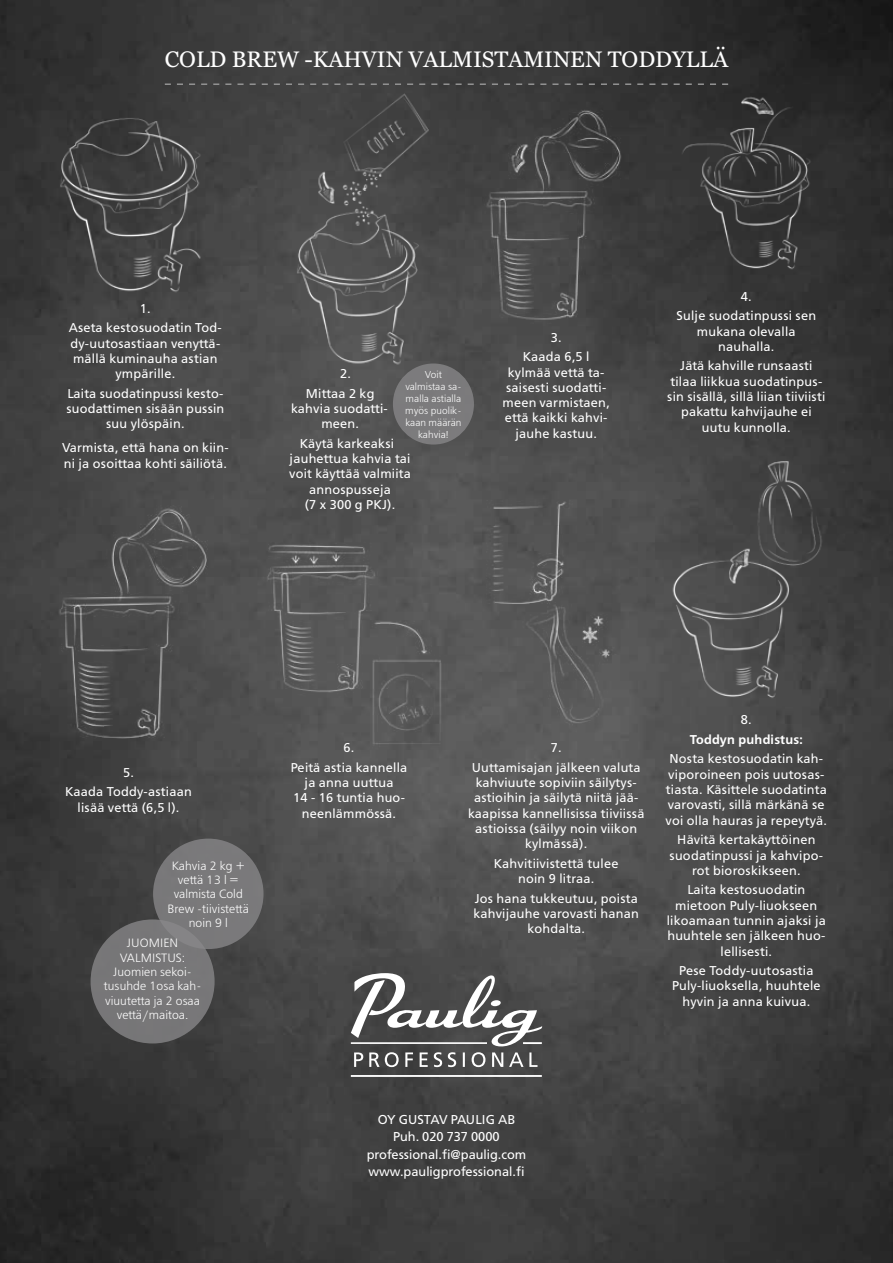
<style>
.page{position:relative;width:893px;height:1263px;background:#fff}
.page>*{position:absolute;margin:0;border:0;box-sizing:border-box;transform-origin:0 0}
.t1{font:22.5px "Georgia";color:#fff}
.t2{font:12.9px/17.1px "Free Set";color:#fff;text-align:center}
.t3{font:12.75px/15.3px "Free Set";letter-spacing:.02em;color:#fff;text-align:center}
.t4{font:600 12.75px "Free Set";letter-spacing:.02em;color:#fff}
.t5{font:300 12px/14.4px "Free Set";letter-spacing:.005em;color:#fff;text-align:center}
.t6{font:300 9.9px/12px "Free Set";letter-spacing:.005em;color:#fff;text-align:center}
</style>
<div class="page">
<img style="left:0;top:0;width:893px;height:1263px">
<img style="left:35px;top:108px;width:186px;height:231px">
<img style="left:660px;top:79px;width:173px;height:212px">
<img style="left:36px;top:488px;width:186px;height:264px">
<img style="left:243px;top:481px;width:214px;height:300px">
<img style="left:461px;top:475px;width:185px;height:258px">
<img style="left:651px;top:433px;width:190px;height:289px">
<img style="left:287px;top:91px;width:143px;height:277px">
<img style="left:484px;top:103px;width:144px;height:221px">
<div style="left:153px;top:839px;width:111px;height:110px;background:#7a797a;border-radius:50%"></div>
<div style="left:91px;top:919px;width:124px;height:124px;background:#777778;border-radius:50%"></div>
<div style="left:393px;top:363px;width:81px;height:82px;background:#7c7b7c;border-radius:50%"></div>
<hr style="left:351px;top:1075px;width:191px;height:2px;background:#fff">
<svg style="left:351px;top:973px;width:191px;height:94px"></svg>
<svg style="left:165px;top:83px;width:563px;height:2px"></svg>
<h1 class="t1" style="left:165px;top:46px;width:565px">COLD BREW -KAHVIN VALMISTAMINEN TODDYLLÄ</h1>
<p class="t3" style="left:69px;top:299px;width:154px;line-height:19.5px">1.<br>Aseta kestosuodatin Tod-</p>
<p class="t3" style="left:70px;top:336px;width:151px">dy-uutosastiaan venyttä&shy;mällä kuminauha astian ympärille.</p>
<p class="t3" style="left:66px;top:386px;width:159px">Laita suodatinpussi kesto&shy;suodattimen sisään pussin suu ylöspäin.</p>
<p class="t3" style="left:62px;top:440px;width:168px;text-align:left">Varmista, että hana on kiin&shy;ni ja osoittaa kohti säiliötä.</p>
<p class="t3" style="left:306px;top:364px;width:70px;line-height:19.5px;text-align:left;text-indent:34px">2.<br>Mittaa 2 kg</p>
<p class="t3" style="left:291px;top:401px;width:98px">kahvia suodatti&shy;meen.</p>
<p class="t3" style="left:289px;top:436px;width:123px">Käytä karkeaksi jauhettua kahvia tai voit käyttää valmiita annospusseja<br>(7 x 300 g PKJ).</p>
<p class="t6" style="left:405px;top:369px;width:58px">Voit valmistaa sa&shy;malla astialla myös puolik&shy;kaan määrän kahvia!</p>
<p class="t3" style="left:523px;top:327px;width:68px;line-height:19.5px">3.<br>Kaada 6,5 l</p>
<p class="t3" style="left:503px;top:364px;width:109px">kylmää vettä ta&shy;saisesti suodatti&shy;meen varmistaen, että kaikki kahvi&shy;jauhe kastuu.</p>
<p class="t3" style="left:677px;top:286px;width:141px;line-height:19.5px">4.<br>Sulje suodatinpussi sen</p>
<p class="t3" style="left:697px;top:323px;width:100px">mukana olevalla nauhalla.</p>
<p class="t3" style="left:667px;top:358px;width:159px">Jätä kahville runsaasti tilaa liikkua suodatinpus&shy;sin sisällä, sillä liian tiiviisti pakattu kahvijauhe ei uutu kunnolla.</p>
<p class="t3" style="left:65px;top:763px;width:128px;line-height:19.5px">5.<br>Kaada Toddy-astiaan</p>
<p class="t3" style="left:78px;top:800px;width:103px">lisää vettä (6,5 l).</p>
<p class="t5" style="left:168px;top:858px;width:83px">Kahvia 2 kg + vettä 13 l = valmista Cold<br>Brew -tiivistettä noin 9 l</p>
<p class="t5" style="left:104px;top:936px;width:99px">JUOMIEN<br>VALMISTUS:<br>Juomien sekoi&shy;tusuhde 1osa kah&shy;viuutetta ja 2 osaa vettä/maitoa.</p>
<p class="t3" style="left:291px;top:738px;width:118px;line-height:19.5px">6.<br>Peitä astia kannella</p>
<p class="t3" style="left:293px;top:775px;width:113px">ja anna uuttua<br>14 - 16 tuntia huo&shy;neenlämmössä.</p>
<p class="t3" style="left:472px;top:738px;width:170px;line-height:19.5px">7.<br>Uuttamisajan jälkeen valuta</p>
<p class="t3" style="left:468px;top:775px;width:178px">kahviuute sopiviin säilytys&shy;astioihin ja säilytä niitä jää&shy;kaapissa kannellisissa tiiviissä astioissa (säilyy noin viikon kylmässä).</p>
<p class="t3" style="left:494px;top:856px;width:126px">Kahvitiivistettä tulee noin 9 litraa.</p>
<p class="t3" style="left:473px;top:891px;width:167px">Jos hana tukkeutuu, poista kahvijauhe varovasti hanan kohdalta.</p>
<p class="t3" style="left:741px;top:712px;width:12px">8.</p>
<p class="t4" style="left:690px;top:732px;width:115px">Toddyn puhdistus:</p>
<p class="t3" style="left:666px;top:751px;width:163px">Nosta kestosuodatin kah&shy;viporoineen pois uutosas&shy;tiasta. Käsittele suodatinta varovasti, sillä märkänä se voi olla hauras ja repeytyä.</p>
<p class="t3" style="left:670px;top:832px;width:155px">Hävitä kertakäyttöinen suodatinpussi ja kahvipo&shy;rot bioroskikseen.</p>
<p class="t3" style="left:667px;top:882px;width:161px">Laita kestosuodatin mietoon Puly-liuokseen likoamaan tunnin ajaksi ja huuhtele sen jälkeen huo&shy;lellisesti.</p>
<p class="t3" style="left:672px;top:963px;width:150px">Pese Toddy-uutosastia<br>Puly-liuoksella, huuhtele hyvin ja anna kuivua.</p>
<p class="t2" style="left:367px;top:1111px;width:161px">OY GUSTAV PAULIG AB<br>Puh. 020 737 0000 professional.fi@paulig.com www.pauligprofessional.fi</p>
</div>
